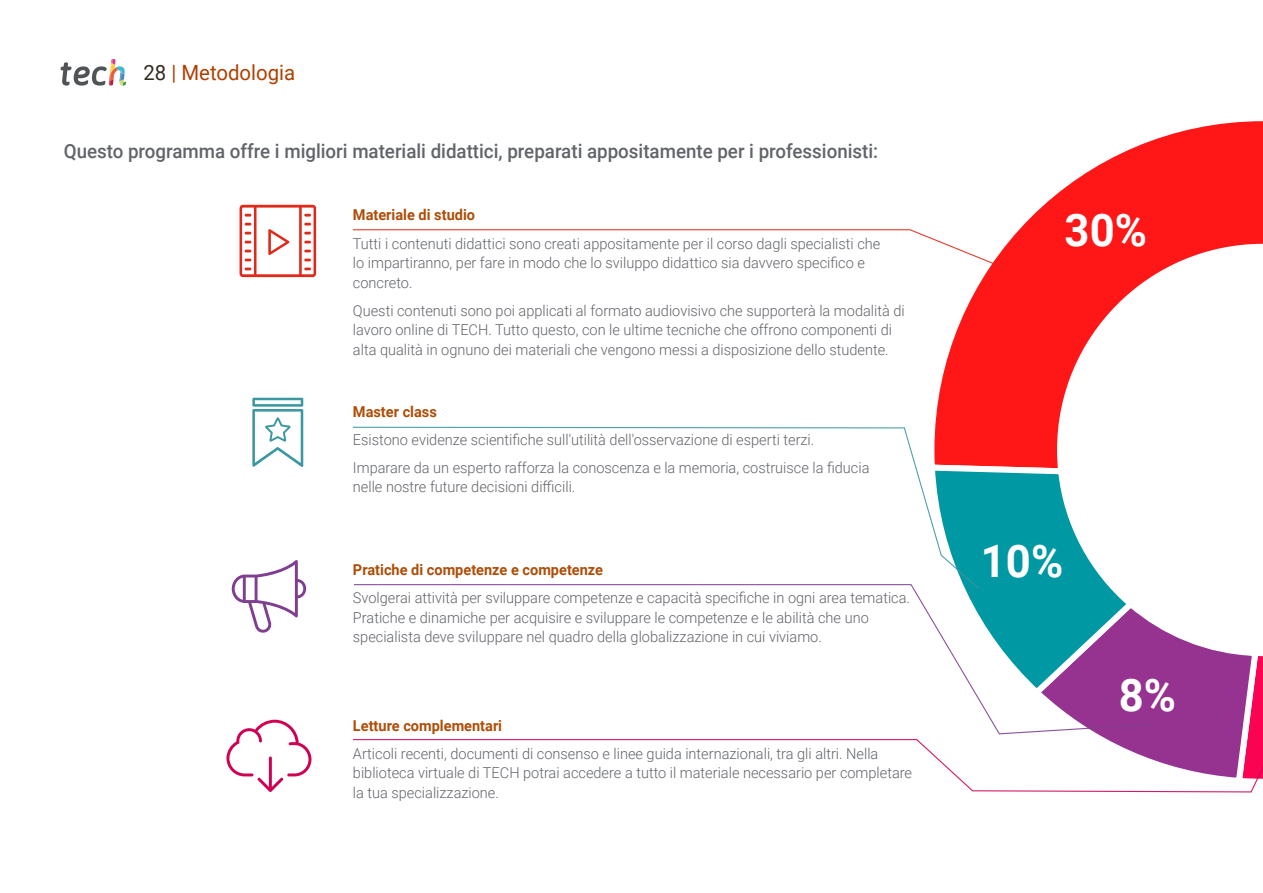
<style>
.page{position:relative;width:1263px;height:893px;background:#fff}
.page>*{position:absolute;margin:0;border:0;box-sizing:border-box;transform-origin:0 0}
.t1{font:700 45px "Roboto";color:#fff}
.t2{font:21px "Roboto";color:#ae4001}
.t3{font:500 19.5px "Roboto";color:#61646a;scale:.96 1}
.t4{font:300 15px/19.5px "Roboto";color:#61646a}
.t5{font:700 15px "Roboto";color:#ae4d08}
.s1{color:#312e20}
</style>
<div class="page">
<svg style="left:935px;top:121px;width:328px;height:340px"></svg>
<svg style="left:1099px;top:622px;width:164px;height:116px"></svg>
<svg style="left:980px;top:461px;width:126px;height:122px"></svg>
<svg style="left:353px;top:229px;width:652px;height:40px"></svg>
<svg style="left:353px;top:426px;width:627px;height:157px"></svg>
<svg style="left:354px;top:583px;width:796px;height:152px"></svg>
<svg style="left:353px;top:738px;width:910px;height:55px"></svg>
<svg style="left:240px;top:205px;width:76px;height:72px"></svg>
<svg style="left:226px;top:720px;width:85px;height:72px"></svg>
<svg style="left:252px;top:398px;width:51px;height:69px"></svg>
<svg style="left:61px;top:59px;width:65px;height:27px"></svg>
<svg style="left:232px;top:560px;width:74px;height:73px"></svg>
<h2 class="t2" style="left:144px;top:57px;width:153px"><span class="s1">28</span> | Metodologia</h2>
<h3 class="t3" style="left:64px;top:137px;width:850px">Questo programma offre i migliori materiali didattici, preparati appositamente per i professionisti:</h3>
<p class="t5" style="left:353px;top:205px;width:124px">Materiale di studio</p>
<p class="t4" style="left:353px;top:233px;width:529px">Tutti i contenuti didattici sono creati appositamente per il corso dagli specialisti che lo impartiranno, per fare in modo che lo sviluppo didattico sia davvero specifico e concreto.</p>
<p class="t4" style="left:353px;top:300px;width:553px">Questi contenuti sono poi applicati al formato audiovisivo che supporterà la modalità di lavoro online di TECH. Tutto questo, con le ultime tecniche che offrono componenti di alta qualità in ognuno dei materiali che vengono messi a disposizione dello studente.</p>
<p class="t5" style="left:353px;top:401px;width:85px">Master class</p>
<p class="t4" style="left:353px;top:425px;width:518px;line-height:28px">Esistono evidenze scientifiche sull'utilità dell'osservazione di esperti terzi.<br>Imparare da un esperto rafforza la conoscenza e la memoria, costruisce la fiducia</p>
<p class="t4" style="left:353px;top:477px;width:224px">nelle nostre future decisioni difficili.</p>
<p class="t5" style="left:353px;top:559px;width:252px">Pratiche di competenze e competenze</p>
<p class="t4" style="left:353px;top:587px;width:559px">Svolgerai attività per sviluppare competenze e capacità specifiche in ogni area tematica.<br>Pratiche e dinamiche per acquisire e sviluppare le competenze e le abilità che uno specialista deve sviluppare nel quadro della globalizzazione in cui viviamo.</p>
<p class="t5" style="left:353px;top:715px;width:151px">Letture complementari</p>
<p class="t4" style="left:353px;top:743px;width:561px">Articoli recenti, documenti di consenso e linee guida internazionali, tra gli altri. Nella biblioteca virtuale di TECH potrai accedere a tutto il materiale necessario per completare la tua specializzazione.</p>
<h1 class="t1" style="left:1065px;top:199px;width:84px">30%</h1>
<h1 class="t1" style="left:981px;top:529px;width:84px">10%</h1>
<h1 class="t1" style="left:1119px;top:663px;width:59px">8%</h1>
</div>
